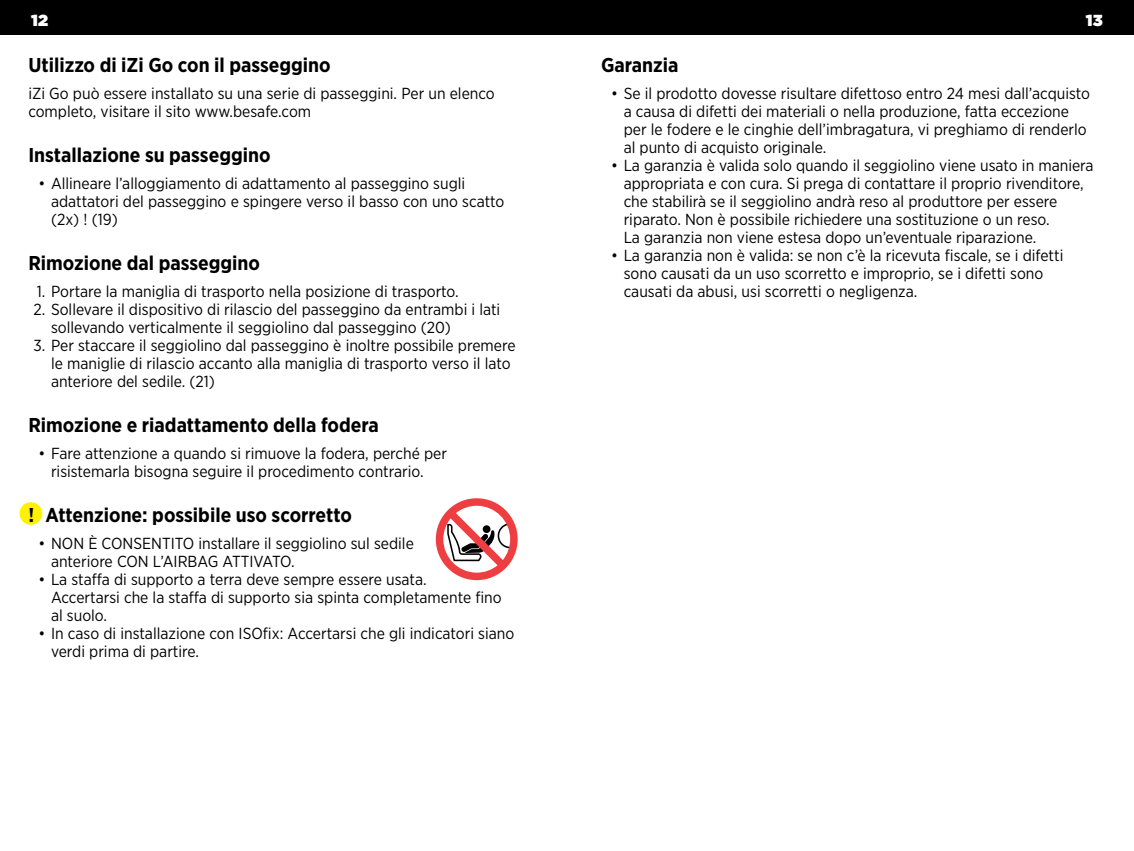
<style>
.page{position:relative;width:1134px;height:851px;background:#fff}
.page>*{position:absolute;margin:0;border:0;box-sizing:border-box;transform-origin:0 0}
.t1{font:700 20px "Gotham Narrow";color:#000}
.t2{font:16px/18px "Gotham Narrow";color:#000}
.t3{font:16px "Gotham Ultra";color:#fff}
</style>
<div class="page">
<div style="left:0;top:0;width:1134px;height:34px;background:#000"></div>
<div style="left:20px;top:502px;width:22px;height:22px;background:#fff200;border-radius:50%"></div>
<svg style="left:436px;top:498px;width:82px;height:82px"></svg>
<p class="t3" style="left:31px;top:11px;width:18px">12</p>
<p class="t3" style="left:1086px;top:11px;width:18px">13</p>
<p class="t1" style="left:601px;top:52px;width:79px">Garanzia</p>
<p class="t2" style="left:624px;top:84px;width:468px;text-indent:-13px">• Se il prodotto dovesse risultare difettoso entro 24 mesi dall’acquisto a causa di difetti dei materiali o nella produzione, fatta eccezione per le fodere e le cinghie dell’imbragatura, vi preghiamo di renderlo al punto di acquisto originale.</p>
<p class="t2" style="left:624px;top:156px;width:471px;text-indent:-13px">• La garanzia è valida solo quando il seggiolino viene usato in maniera appropriata e con cura. Si prega di contattare il proprio rivenditore, che stabilirà se il seggiolino andrà reso al produttore per essere riparato. Non è possibile richiedere una sostituzione o un reso.<br>La garanzia non viene estesa dopo un’eventuale riparazione.</p>
<p class="t2" style="left:624px;top:246px;width:441px;text-indent:-13px">• La garanzia non è valida: se non c’è la ricevuta fiscale, se i difetti sono causati da un uso scorretto e improprio, se i difetti sono causati da abusi, usi scorretti o negligenza.</p>
<p class="t1" style="left:28px;top:52px;width:304px">Utilizzo di iZi Go con il passeggino</p>
<p class="t2" style="left:28px;top:84px;width:468px">iZi Go può essere installato su una serie di passeggini. Per un elenco completo, visitare il sito www.besafe.com</p>
<p class="t1" style="left:28px;top:142px;width:244px">Installazione su passeggino</p>
<p class="t2" style="left:51px;top:174px;width:455px;text-indent:-13px">• Allineare l’alloggiamento di adattamento al passeggino sugli adattatori del passeggino e spingere verso il basso con uno scatto (2x) ! (19)</p>
<p class="t1" style="left:28px;top:250px;width:233px">Rimozione dal passeggino</p>
<p class="t2" style="left:37px;top:282px;width:424px">1. Portare la maniglia di trasporto nella posizione di trasporto.</p>
<p class="t2" style="left:51px;top:300px;width:451px;text-indent:-18px">2. Sollevare il dispositivo di rilascio del passeggino da entrambi i lati sollevando verticalmente il seggiolino dal passeggino (20)</p>
<p class="t2" style="left:51px;top:336px;width:466px;text-indent:-18px">3. Per staccare il seggiolino dal passeggino è inoltre possibile premere le maniglie di rilascio accanto alla maniglia di trasporto verso il lato anteriore del sedile. (21)</p>
<p class="t1" style="left:28px;top:412px;width:352px">Rimozione e riadattamento della fodera</p>
<p class="t2" style="left:51px;top:444px;width:398px;text-indent:-13px">• Fare attenzione a quando si rimuove la fodera, perché per risistemarla bisogna seguire il procedimento contrario.</p>
<p class="t1" style="left:28px;top:502px;width:325px">! Attenzione: possibile uso scorretto</p>
<p class="t2" style="left:51px;top:534px;width:364px;text-indent:-13px">• NON È CONSENTITO installare il seggiolino sul sedile anteriore CON L’AIRBAG ATTIVATO.</p>
<p class="t2" style="left:51px;top:570px;width:452px;text-indent:-13px">• La staffa di supporto a terra deve sempre essere usata.<br>Accertarsi che la staffa di supporto sia spinta completamente fino al suolo.</p>
<p class="t2" style="left:51px;top:624px;width:465px;text-indent:-13px">• In caso di installazione con ISOfix: Accertarsi che gli indicatori siano verdi prima di partire.</p>
</div>
